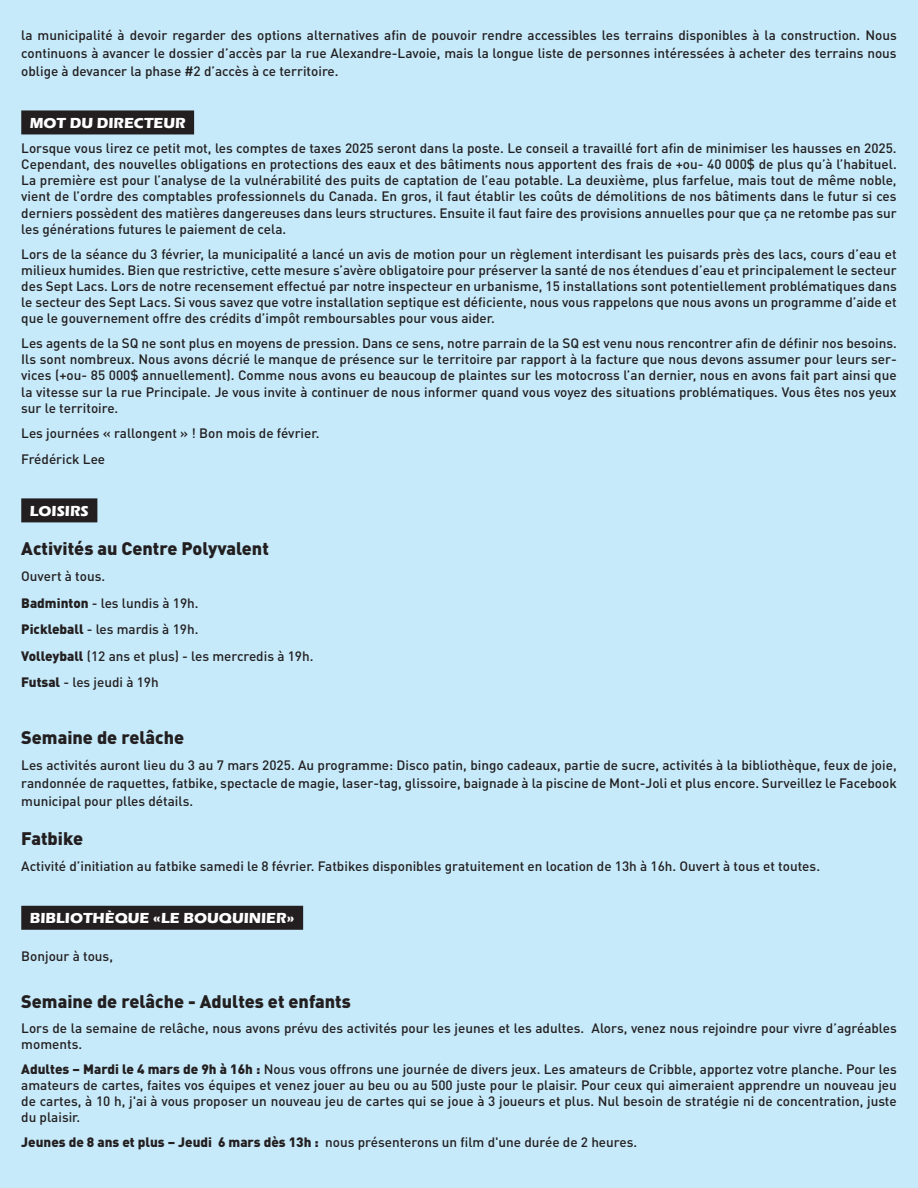
<style>
.page{position:relative;width:918px;height:1188px;background:#fff}
.page>*{position:absolute;margin:0;border:0;box-sizing:border-box;transform-origin:0 0}
.t1{font:900 18px "DIN Pro";color:#231f20}
.t2{font:700 15px "Eras ITC";color:#fff}
.t3{font:500 13.5px/16.2px "DIN Pro";color:#231f20;text-align:justify}
.s1{font-weight:900}
</style>
<div class="page">
<div style="left:0;top:1px;width:918px;height:1187px;background:#c6eafa"></div>
<div style="left:21px;top:110px;width:173px;height:24px;background:#231f20"></div>
<div style="left:21px;top:498px;width:76px;height:24px;background:#231f20"></div>
<div style="left:21px;top:906px;width:282px;height:24px;background:#231f20"></div>
<p class="t3" style="left:21px;top:26px;width:877px;line-height:18px">la municipalité à devoir regarder des options alternatives afin de pouvoir rendre accessibles les terrains disponibles à la construction. Nous continuons à avancer le dossier d’accès par la rue Alexandre-Lavoie, mais la longue liste de personnes intéressées à acheter des terrains nous oblige à devancer la phase #2 d’accès à ce territoire.</p>
<p class="t2" style="left:30px;top:114px;width:157px">MOT DU DIRECTEUR</p>
<p class="t3" style="left:21px;top:139px;width:877px">Lorsque vous lirez ce petit mot, les comptes de taxes 2025 seront dans la poste. Le conseil a travaillé fort afin de minimiser les hausses en 2025.<br>Cependant, des nouvelles obligations en protections des eaux et des bâtiments nous apportent des frais de +ou- 40 000$ de plus qu’à l’habituel.<br>La première est pour l’analyse de la vulnérabilité des puits de captation de l’eau potable. La deuxième, plus farfelue, mais tout de même noble, vient de l’ordre des comptables professionnels du Canada. En gros, il faut établir les coûts de démolitions de nos bâtiments dans le futur si ces derniers possèdent des matières dangereuses dans leurs structures. Ensuite il faut faire des provisions annuelles pour que ça ne retombe pas sur les générations futures le paiement de cela.</p>
<p class="t3" style="left:21px;top:245px;width:877px">Lors de la séance du 3 février, la municipalité a lancé un avis de motion pour un règlement interdisant les puisards près des lacs, cours d’eau et milieux humides. Bien que restrictive, cette mesure s’avère obligatoire pour préserver la santé de nos étendues d’eau et principalement le secteur des Sept Lacs. Lors de notre recensement effectué par notre inspecteur en urbanisme, 15 installations sont potentiellement problématiques dans le secteur des Sept Lacs. Si vous savez que votre installation septique est déficiente, nous vous rappelons que nous avons un programme d’aide et que le gouvernement offre des crédits d’impôt remboursables pour vous aider.</p>
<p class="t3" style="left:21px;top:334px;width:877px">Les agents de la SQ ne sont plus en moyens de pression. Dans ce sens, notre parrain de la SQ est venu nous rencontrer afin de définir nos besoins.<br>Ils sont nombreux. Nous avons décrié le manque de présence sur le territoire par rapport à la facture que nous devons assumer pour leurs ser&shy;vices (+ou- 85 000$ annuellement). Comme nous avons eu beaucoup de plaintes sur les motocross l’an dernier, nous en avons fait part ainsi que la vitesse sur la rue Principale. Je vous invite à continuer de nous informer quand vous voyez des situations problématiques. Vous êtes nos yeux sur le territoire.</p>
<p class="t3" style="left:21px;top:419px;width:300px;line-height:26.5px">Les journées « rallongent » ! Bon mois de février.<br>Frédérick Lee</p>
<p class="t2" style="left:30px;top:502px;width:61px">LOISIRS</p>
<h1 class="t1" style="left:21px;top:536px;width:249px">Activités au Centre Polyvalent</h1>
<p class="t3" style="left:21px;top:562px;width:294px;line-height:26.5px;text-align:left">Ouvert à tous.<br><span class="s1">Badminton</span> - les lundis à 19h.<br><span class="s1">Pickleball</span> - les mardis à 19h.<br><span class="s1">Volleyball</span> (12 ans et plus) - les mercredis à 19h.<br><span class="s1">Futsal</span> - les jeudi à 19h</p>
<h1 class="t1" style="left:21px;top:725px;width:164px">Semaine de relâche</h1>
<p class="t3" style="left:21px;top:756px;width:877px;line-height:18px">Les activités auront lieu du 3 au 7 mars 2025. Au programme: Disco patin, bingo cadeaux, partie de sucre, activités à la bibliothèque, feux de joie, randonnée de raquettes, fatbike, spectacle de magie, laser-tag, glissoire, baignade à la piscine de Mont-Joli et plus encore. Surveillez le Facebook municipal pour plles détails.</p>
<h1 class="t1" style="left:21px;top:826px;width:63px">Fatbike</h1>
<p class="t3" style="left:21px;top:858px;width:800px">Activité d’initiation au fatbike samedi le 8 février. Fatbikes disponibles gratuitement en location de 13h à 16h. Ouvert à tous et toutes.</p>
<p class="t2" style="left:30px;top:910px;width:266px">BIBLIOTHÈQUE «LE BOUQUINIER»</p>
<p class="t3" style="left:21px;top:947px;width:93px">Bonjour à tous,</p>
<h1 class="t1" style="left:21px;top:989px;width:331px">Semaine de relâche - Adultes et enfants</h1>
<p class="t3" style="left:21px;top:1019px;width:877px">Lors de la semaine de relâche, nous avons prévu des activités pour les jeunes et les adultes. Alors, venez nous rejoindre pour vivre d’agréables moments.</p>
<p class="t3" style="left:21px;top:1060px;width:877px"><span class="s1">Adultes – Mardi le 4 mars de 9h à 16h :</span> Nous vous offrons une journée de divers jeux. Les amateurs de Cribble, apportez votre planche. Pour les amateurs de cartes, faites vos équipes et venez jouer au beu ou au 500 juste pour le plaisir. Pour ceux qui aimeraient apprendre un nouveau jeu de cartes, à 10 h, j'ai à vous proposer un nouveau jeu de cartes qui se joue à 3 joueurs et plus. Nul besoin de stratégie ni de concentration, juste du plaisir.</p>
<p class="t3" style="left:21px;top:1133px;width:617px"><span class="s1">Jeunes de 8 ans et plus – Jeudi 6 mars dès 13h :</span> nous présenterons un film d'une durée de 2 heures.</p>
</div>
